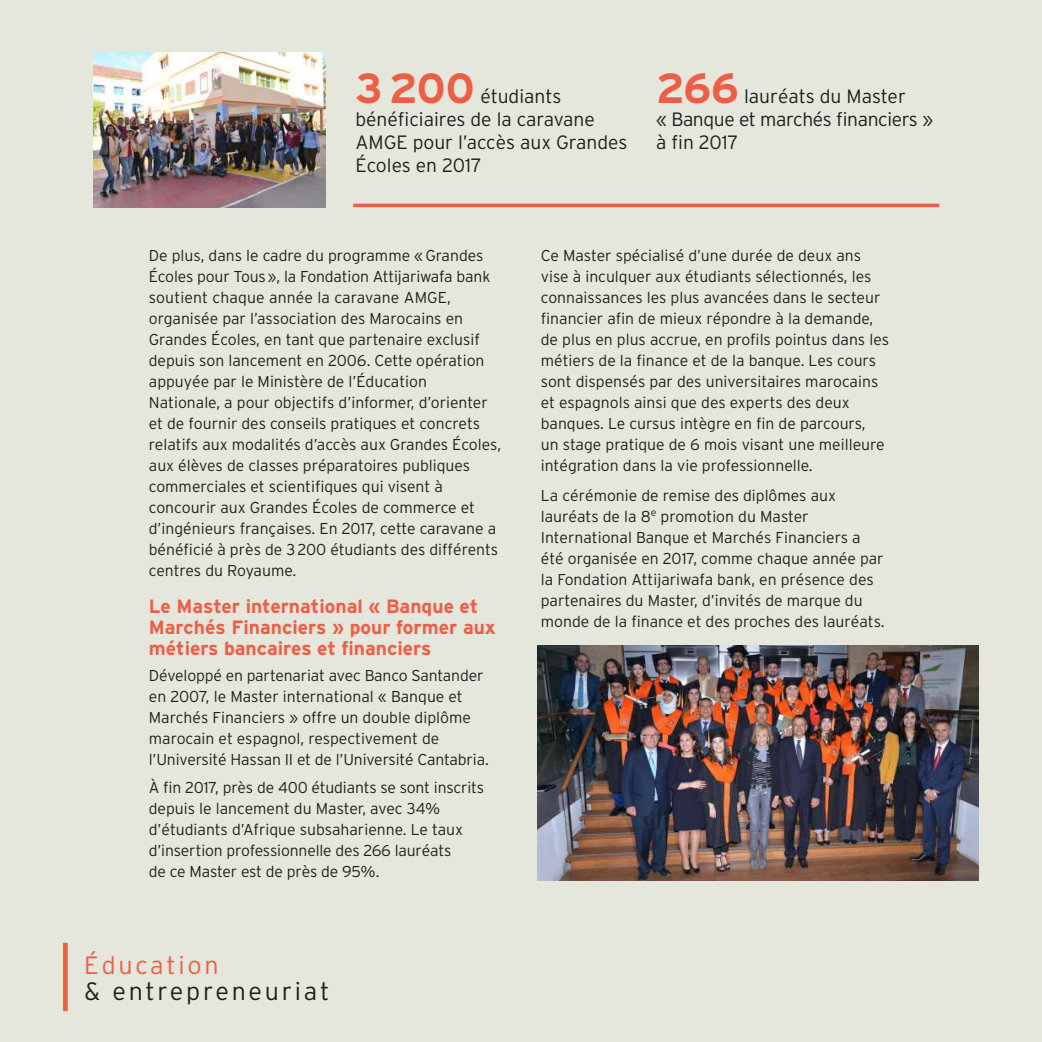
<style>
.page{position:relative;width:1042px;height:1042px;background:#e5e6dc}
.page>*{position:absolute;margin:0;border:0;box-sizing:border-box;transform-origin:0 0}
.t1{font:300 25.03px "Interstate";letter-spacing:.11em;color:#231f20}
.t2{font:300 25.03px "Interstate";letter-spacing:.11em;color:#ed5e47}
.t3{font:700 19.25px/21px "Interstate";color:#ed5e47}
.t4{font:300 19.25px/22.8px "Interstate";color:#231f20}
.t5{font:300 19.25px/22.8px "Interstate";letter-spacing:-.02em;color:#231f20}
.t6{font:300 15.75px/21px "Interstate";color:#231f20}
.s1{font-weight:700;font-size:42px;color:#ed5e47}
</style>
<div class="page">
<div style="left:63px;top:943px;width:5px;height:68px;background:#ed5e47"></div>
<img style="left:537px;top:645px;width:442px;height:235px">
<hr style="left:353px;top:204px;width:586px;height:3px;background:#ed5e47">
<img style="left:93px;top:53px;width:232px;height:154px">
<p class="t4" style="left:355px;top:85px;width:273px"><span class="s1">3 200</span> étudiants bénéficiaires de la caravane<br>AMGE pour l’accès aux Grandes<br>Écoles en 2017</p>
<p class="t5" style="left:656px;top:85px;width:279px"><span class="s1">266</span> lauréats du Master<br>« Banque et marchés financiers » à fin 2017</p>
<p class="t6" style="left:149px;top:245px;width:354px">De plus, dans le cadre du programme «Grandes Écoles pour Tous», la Fondation Attijariwafa bank soutient chaque année la caravane AMGE, organisée par l’association des Marocains en Grandes Écoles, en tant que partenaire exclusif depuis son lancement en 2006. Cette opération appuyée par le Ministère de l’Éducation Nationale, a pour objectifs d’informer, d’orienter et de fournir des conseils pratiques et concrets relatifs aux modalités d’accès aux Grandes Écoles, aux élèves de classes préparatoires publiques commerciales et scientifiques qui visent à concourir aux Grandes Écoles de commerce et d’ingénieurs françaises. En 2017, cette caravane a bénéficié à près de 3200 étudiants des différents centres du Royaume.</p>
<p class="t3" style="left:149px;top:595px;width:349px">Le Master international « Banque et<br>Marchés Financiers » pour former aux métiers bancaires et financiers</p>
<p class="t6" style="left:149px;top:664px;width:341px">Développé en partenariat avec Banco Santander en 2007, le Master international « Banque et Marchés Financiers » offre un double diplôme marocain et espagnol, respectivement de l’Université Hassan II et de l’Université Cantabria.</p>
<p class="t6" style="left:149px;top:777px;width:337px">À fin 2017, près de 400 étudiants se sont inscrits depuis le lancement du Master, avec 34% d’étudiants d’Afrique subsaharienne. Le taux d’insertion professionnelle des 266 lauréats<br>de ce Master est de près de 95%.</p>
<h1 class="t2" style="left:84px;top:951px;width:136px">Éducation</h1>
<h1 class="t1" style="left:84px;top:977px;width:247px">&amp; entrepreneuriat</h1>
<p class="t6" style="left:541px;top:245px;width:350px">Ce Master spécialisé d’une durée de deux ans vise à inculquer aux étudiants sélectionnés, les connaissances les plus avancées dans le secteur financier afin de mieux répondre à la demande, de plus en plus accrue, en profils pointus dans les métiers de la finance et de la banque. Les cours sont dispensés par des universitaires marocains et espagnols ainsi que des experts des deux banques. Le cursus intègre en fin de parcours,<br>un stage pratique de 6 mois visant une meilleure intégration dans la vie professionnelle.</p>
<p class="t6" style="left:541px;top:484px;width:345px">La cérémonie de remise des diplômes aux lauréats de la 8<sup>e</sup> promotion du Master International Banque et Marchés Financiers a été organisée en 2017, comme chaque année par la Fondation Attijariwafa bank, en présence des partenaires du Master, d’invités de marque du monde de la finance et des proches des lauréats.</p>
</div>
